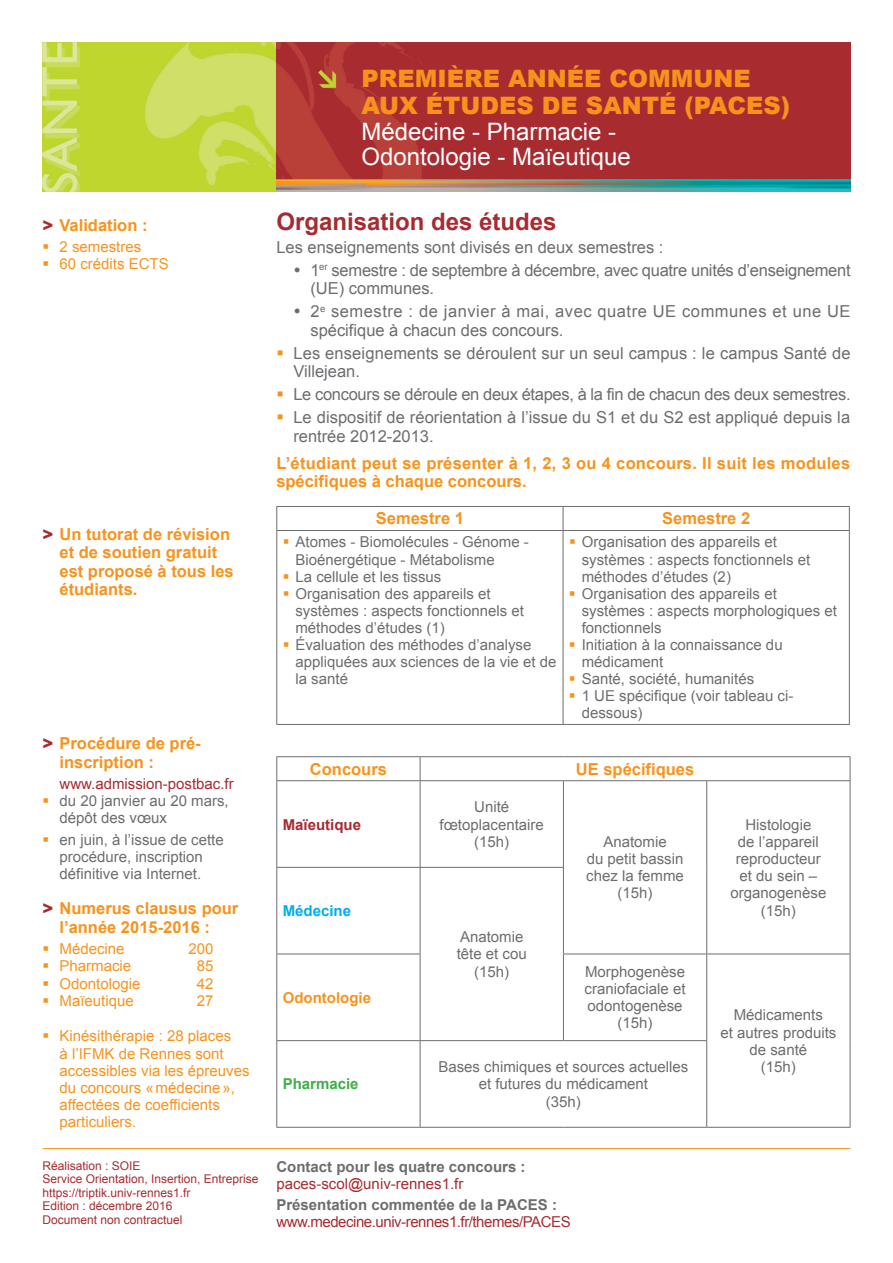
<style>
.page{position:relative;width:893px;height:1263px;background:#fff}
.page>*{position:absolute;margin:0;border:0;box-sizing:border-box;transform-origin:0 0}
.t1{font:900 24px/27px "Arial";color:#f7931d}
.t2{font:24px/25.5px "Arial";color:#fff}
.t3{font:700 24px "Arial";color:#a72b30}
.t4{font:16.5px/22.8px "Arial";color:#6c6d70}
.t5{font:700 16.5px/18.6px "Arial";color:#f7931d}
.t6{font:16.5px/22.8px "Arial";letter-spacing:.03em;color:#6c6d70}
.t7{font:15px/17.1px "Arial";color:#6c6d70;text-align:center}
.t8{font:15px/17.1px "Arial";color:#f7931d}
.t9{font:700 15px "Arial";color:#6c6d70}
.t10{font:15px "Arial";color:#a72b30}
.t11{font:15px "Arial";letter-spacing:-.03em;color:#a72b30}
.t12{font:700 15px "Arial";color:#f7931d}
.t13{font:700 15px "Arial";color:#a72b30}
.t14{font:700 15px "Arial";color:#40ae49}
.t15{font:700 15px "Arial";color:#00aeef}
.t16{font:12px/13.5px "Arial";color:#a72b30}
.s1{font-weight:900;color:#a72b30}
</style>
<div class="page">
<hr style="left:43px;top:1148px;width:807px;height:1px;background:#f7931d">
<img style="left:43px;top:43px;width:807px;height:148px">
<hr style="left:563px;top:506px;width:287px;height:1px;background:#6c6d70">
<svg style="left:849px;top:507px;width:1px;height:23px"></svg>
<hr style="left:563px;top:530px;width:287px;height:1px;background:#6c6d70">
<hr style="left:849px;top:531px;width:1px;height:193px;background:#6c6d70">
<hr style="left:563px;top:724px;width:287px;height:1px;background:#6c6d70">
<hr style="left:276px;top:506px;width:287px;height:1px;background:#6c6d70">
<svg style="left:276px;top:507px;width:1px;height:23px"></svg>
<svg style="left:563px;top:507px;width:1px;height:23px"></svg>
<hr style="left:276px;top:530px;width:287px;height:1px;background:#6c6d70">
<hr style="left:276px;top:531px;width:1px;height:193px;background:#6c6d70">
<hr style="left:563px;top:531px;width:1px;height:193px;background:#6c6d70">
<hr style="left:276px;top:724px;width:287px;height:1px;background:#6c6d70">
<hr style="left:420px;top:756px;width:143px;height:1px;background:#6c6d70">
<hr style="left:563px;top:756px;width:144px;height:1px;background:#6c6d70">
<hr style="left:707px;top:756px;width:143px;height:1px;background:#6c6d70">
<svg style="left:850px;top:757px;width:1px;height:23px"></svg>
<hr style="left:420px;top:780px;width:143px;height:1px;background:#6c6d70">
<hr style="left:563px;top:780px;width:144px;height:1px;background:#6c6d70">
<hr style="left:563px;top:781px;width:1px;height:86px;background:#6c6d70">
<hr style="left:707px;top:780px;width:143px;height:1px;background:#6c6d70">
<hr style="left:706px;top:781px;width:1px;height:86px;background:#6c6d70">
<hr style="left:850px;top:781px;width:1px;height:86px;background:#6c6d70">
<hr style="left:420px;top:867px;width:144px;height:1px;background:#6c6d70">
<hr style="left:563px;top:868px;width:1px;height:86px;background:#6c6d70">
<hr style="left:706px;top:867px;width:1px;height:87px;background:#6c6d70">
<hr style="left:850px;top:867px;width:1px;height:87px;background:#6c6d70">
<hr style="left:563px;top:954px;width:144px;height:1px;background:#6c6d70">
<hr style="left:563px;top:954px;width:1px;height:86px;background:#6c6d70">
<hr style="left:707px;top:954px;width:143px;height:1px;background:#6c6d70">
<hr style="left:706px;top:954px;width:1px;height:86px;background:#6c6d70">
<hr style="left:850px;top:954px;width:1px;height:87px;background:#6c6d70">
<hr style="left:850px;top:1041px;width:1px;height:86px;background:#6c6d70">
<hr style="left:707px;top:1127px;width:143px;height:1px;background:#6c6d70">
<hr style="left:276px;top:756px;width:144px;height:1px;background:#6c6d70">
<svg style="left:276px;top:757px;width:1px;height:23px"></svg>
<svg style="left:420px;top:757px;width:1px;height:23px"></svg>
<hr style="left:276px;top:780px;width:144px;height:1px;background:#6c6d70">
<hr style="left:276px;top:781px;width:1px;height:86px;background:#6c6d70">
<hr style="left:420px;top:781px;width:1px;height:86px;background:#6c6d70">
<hr style="left:276px;top:867px;width:144px;height:1px;background:#6c6d70">
<hr style="left:276px;top:868px;width:1px;height:86px;background:#6c6d70">
<hr style="left:420px;top:868px;width:1px;height:86px;background:#6c6d70">
<hr style="left:276px;top:954px;width:144px;height:1px;background:#6c6d70">
<hr style="left:276px;top:954px;width:1px;height:86px;background:#6c6d70">
<hr style="left:420px;top:954px;width:1px;height:86px;background:#6c6d70">
<hr style="left:276px;top:1040px;width:144px;height:1px;background:#6c6d70">
<hr style="left:276px;top:1041px;width:1px;height:86px;background:#6c6d70">
<hr style="left:276px;top:1127px;width:144px;height:1px;background:#6c6d70">
<hr style="left:420px;top:1040px;width:143px;height:1px;background:#6c6d70">
<hr style="left:420px;top:1041px;width:1px;height:86px;background:#6c6d70">
<hr style="left:563px;top:1040px;width:144px;height:1px;background:#6c6d70">
<hr style="left:420px;top:1127px;width:143px;height:1px;background:#6c6d70">
<hr style="left:563px;top:1127px;width:144px;height:1px;background:#6c6d70">
<hr style="left:706px;top:1041px;width:1px;height:86px;background:#6c6d70">
<h1 class="t1" style="left:361px;top:65px;width:391px">PREMIÈRE ANNÉE COMMUNE<br>AUX ÉTUDES DE SANTÉ (PACES</h1>
<h1 class="t1" style="left:781px;top:92px;width:11px">)</h1>
<p class="t5" style="left:43px;top:216px;width:107px"><span class="s1">&gt;</span> Validation :</p>
<p class="t8" style="left:60px;top:239px;width:111px">2 semestres<br>60 crédits ECTS</p>
<p class="t5" style="left:60px;top:525px;width:176px;text-indent:-17px"><span class="s1">&gt;</span> Un tutorat de révision et de soutien gratuit est proposé à tous les étudiants.</p>
<p class="t5" style="left:60px;top:734px;width:143px;text-indent:-17px"><span class="s1">&gt;</span> Procédure de pré&shy;inscription :</p>
<p class="t10" style="left:60px;top:774px;width:176px">www.admission-postbac.fr</p>
<p class="t7" style="left:60px;top:792px;width:171px;text-align:left">du 20 janvier au 20 mars, dépôt des vœux</p>
<p class="t7" style="left:60px;top:831px;width:166px;text-align:left">en juin, à l’issue de cette procédure, inscription définitive via Internet.</p>
<p class="t5" style="left:60px;top:900px;width:180px;text-indent:-17px"><span class="s1">&gt;</span> Numerus clausus pour l’année 2015-2016 :</p>
<p class="t8" style="left:60px;top:941px;width:67px">Médecine</p>
<p class="t8" style="left:188px;top:941px;width:27px">200</p>
<p class="t8" style="left:60px;top:958px;width:73px">Pharmacie</p>
<p class="t8" style="left:197px;top:958px;width:18px">85</p>
<p class="t8" style="left:60px;top:975px;width:82px">Odontologie</p>
<p class="t8" style="left:197px;top:975px;width:18px">42</p>
<p class="t8" style="left:60px;top:992px;width:76px">Maïeutique</p>
<p class="t8" style="left:197px;top:992px;width:18px">27</p>
<p class="t8" style="left:60px;top:1028px;width:192px">Kinésithérapie : 28 places<br>à l’IFMK de Rennes sont accessibles via les épreuves du concours «médecine», affectées de coefficients particuliers.</p>
<h1 class="t2" style="left:361px;top:119px;width:271px">Médecine - Pharmacie -<br>Odontologie - Maïeutique</h1>
<h1 class="t3" style="left:276px;top:206px;width:282px">Organisation des études</h1>
<p class="t4" style="left:310px;top:236px;width:542px;text-indent:-34px">Les enseignements sont divisés en deux semestres :<br>1<sup>er</sup> semestre : de septembre à décembre, avec quatre unités d’enseignement</p>
<p class="t6" style="left:310px;top:277px;width:542px">(UE) communes.<br>2<sup>e</sup> semestre : de janvier à mai, avec quatre UE communes et une UE</p>
<p class="t4" style="left:293px;top:319px;width:559px;text-indent:17px">spécifique à chacun des concours.<br>Les enseignements se déroulent sur un seul campus : le campus Santé de</p>
<p class="t4" style="left:293px;top:360px;width:559px">Villejean.<br>Le concours se déroule en deux étapes, à la fin de chacun des deux semestres.<br>Le dispositif de réorientation à l’issue du S1 et du S2 est appliqué depuis la</p>
<p class="t4" style="left:293px;top:425px;width:142px">rentrée 2012-2013.</p>
<p class="t5" style="left:276px;top:454px;width:575px">L’étudiant peut se présenter à 1, 2, 3 ou 4 concours. Il suit les modules spécifiques à chaque concours.</p>
<p class="t5" style="left:376px;top:510px;width:90px">Semestre 1</p>
<p class="t5" style="left:662px;top:510px;width:90px">Semestre 2</p>
<p class="t7" style="left:295px;top:534px;width:262px;text-align:left">Atomes - Biomolécules - Génome -<br>Bioénergétique - Métabolisme<br>La cellule et les tissus<br>Organisation des appareils et systèmes : aspects fonctionnels et méthodes d’études (1)<br>Évaluation des méthodes d’analyse appliquées aux sciences de la vie et de la santé</p>
<p class="t7" style="left:582px;top:534px;width:257px;text-align:left">Organisation des appareils et systèmes : aspects fonctionnels et méthodes d’études (2)<br>Organisation des appareils et systèmes : aspects morphologiques et fonctionnels<br>Initiation à la connaissance du médicament<br>Santé, société, humanités<br>1 UE spécifique (voir tableau ci&shy;dessous)</p>
<p class="t5" style="left:310px;top:760px;width:79px">Concours</p>
<p class="t5" style="left:576px;top:760px;width:120px">UE spécifiques</p>
<p class="t13" style="left:283px;top:814px;width:80px">Maïeutique</p>
<p class="t7" style="left:440px;top:799px;width:106px">Unité fœtoplacentaire (15h)</p>
<p class="t7" style="left:586px;top:833px;width:99px">Anatomie<br>du petit bassin chez la femme (15h)</p>
<p class="t7" style="left:730px;top:816px;width:97px">Histologie<br>de l’appareil reproducteur et du sein – organogenèse</p>
<p class="t15" style="left:283px;top:901px;width:70px">Médecine</p>
<p class="t7" style="left:761px;top:902px;width:37px">(15h)</p>
<p class="t7" style="left:457px;top:929px;width:72px">Anatomie tête et cou (15h)</p>
<p class="t12" style="left:283px;top:987px;width:90px">Odontologie</p>
<p class="t7" style="left:585px;top:963px;width:102px">Morphogenèse craniofaciale et odontogenèse (15h)</p>
<p class="t7" style="left:720px;top:1007px;width:117px">Médicaments<br>et autres produits de santé<br>(15h)</p>
<p class="t7" style="left:438px;top:1059px;width:252px">Bases chimiques et sources actuelles et futures du médicament<br>(35h)</p>
<p class="t14" style="left:283px;top:1074px;width:77px">Pharmacie</p>
<p class="t16" style="left:43px;top:1159px;width:218px">Réalisation : SOIE<br>Service Orientation, Insertion, Entreprise https://triptik.univ-rennes1.fr<br>Edition : décembre 2016<br>Document non contractuel</p>
<p class="t9" style="left:276px;top:1156px;width:251px">Contact pour les quatre concours :</p>
<p class="t10" style="left:276px;top:1174px;width:188px">paces-scol@univ-rennes1.fr</p>
<p class="t9" style="left:276px;top:1195px;width:282px">Présentation commentée de la PACES :</p>
<p class="t11" style="left:276px;top:1212px;width:296px">www.medecine.univ-rennes1.fr/themes/PACES</p>
</div>
